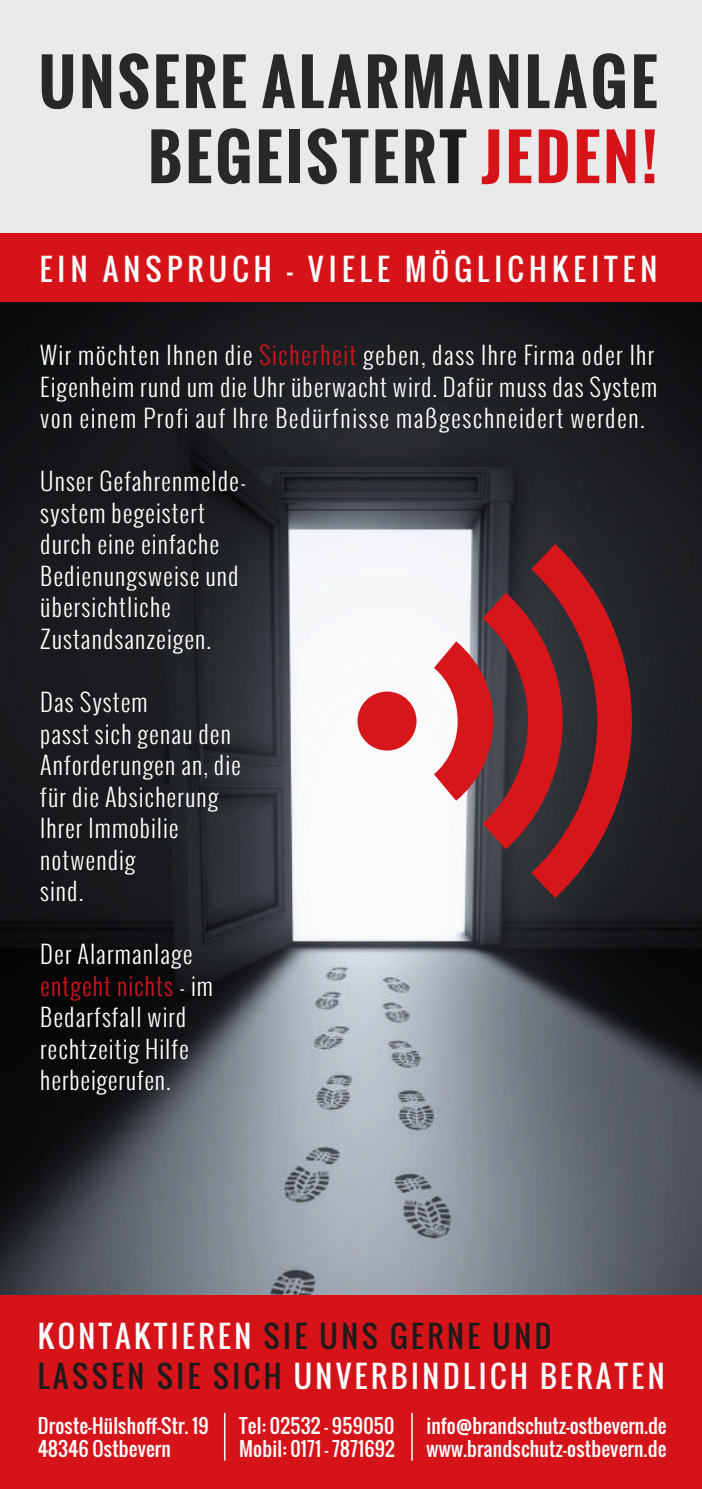
<style>
.page{position:relative;width:702px;height:1489px;background:#fff}
.page>*{position:absolute;margin:0;border:0;box-sizing:border-box;transform-origin:0 0}
.t1{font:700 61.25px/75px "Oswald";letter-spacing:.055em;color:#292829;text-align:right}
.t2{font:30px/39.5px "Oswald";letter-spacing:.12em;color:#fff}
.t3{font:30px "Oswald";letter-spacing:.175em;color:#fdfefe}
.t4{font:300 24px/31.5px "Oswald";letter-spacing:.04em;color:#fff}
.t5{font:19.5px/23px "Oswald";letter-spacing:.01em;color:#fff}
.s1{color:#1d1b1a}
.s2{color:#d7131a}
.s3{color:#d7131c}
</style>
<div class="page">
<img style="left:0;top:301px;width:702px;height:994px">
<div style="left:0;top:231px;width:702px;height:70px;background:#d7131a"></div>
<div style="left:0;top:1295px;width:702px;height:193px;background:#d7131a"></div>
<hr style="left:224px;top:1412px;width:1px;height:48px;background:#fff">
<hr style="left:411px;top:1412px;width:1px;height:48px;background:#fff">
<div style="left:0;top:0;width:702px;height:233px;background:#e9eaec"></div>
<svg style="left:357px;top:544px;width:275px;height:354px"></svg>
<h1 class="t1" style="left:39px;top:44px;width:620px">UNSERE ALARMANLAGE<br>BEGEISTER<span class="s1">T</span> <span class="s2">JEDEN!</span></h1>
<p class="t3" style="left:40px;top:246px;width:619px">EIN ANSPRUCH - VIELE MÖGLICHKEITEN</p>
<p class="t4" style="left:40px;top:339px;width:618px;text-align:justify">Wir möchten Ihnen die <span class="s3">Sicherheit</span> geben, dass Ihre Firma oder Ihr Eigenheim rund um die Uhr überwacht wird. Dafür muss das System von einem Profi auf Ihre Bedürfnisse maßgeschneidert werden.</p>
<p class="t4" style="left:40px;top:465px;width:207px">Unser Gefahrenmelde&shy;system begeistert durch eine einfache<br>Bedienungsweise und übersichtliche<br>Zustandsanzeigen.</p>
<p class="t4" style="left:40px;top:686px;width:202px">Das System<br>passt sich genau den<br>Anforderungen an, die für die Absicherung<br>Ihrer Immobilie notwendig<br>sind.</p>
<p class="t4" style="left:40px;top:938px;width:174px">Der Alarmanlage <span class="s3">entgeht nichts</span> - im<br>Bedarfsfall wird rechtzeitig Hilfe herbeigerufen.</p>
<p class="t2" style="left:38px;top:1316px;width:628px">KONTAKTIEREN <span class="s1">SIE UNS GERNE UND<br>LASSEN SIE SICH</span> UNVERBINDLICH BERATEN</p>
<p class="t5" style="left:38px;top:1414px;width:172px">Droste-Hülshoff-Str. 19<br>48346 Ostbevern</p>
<p class="t5" style="left:239px;top:1414px;width:157px">Tel: 02532 - 959050<br>Mobil: 0171 - 7871692</p>
<p class="t5" style="left:426px;top:1414px;width:241px">info@brandschutz-ostbevern.de www.brandschutz-ostbevern.de</p>
</div>
